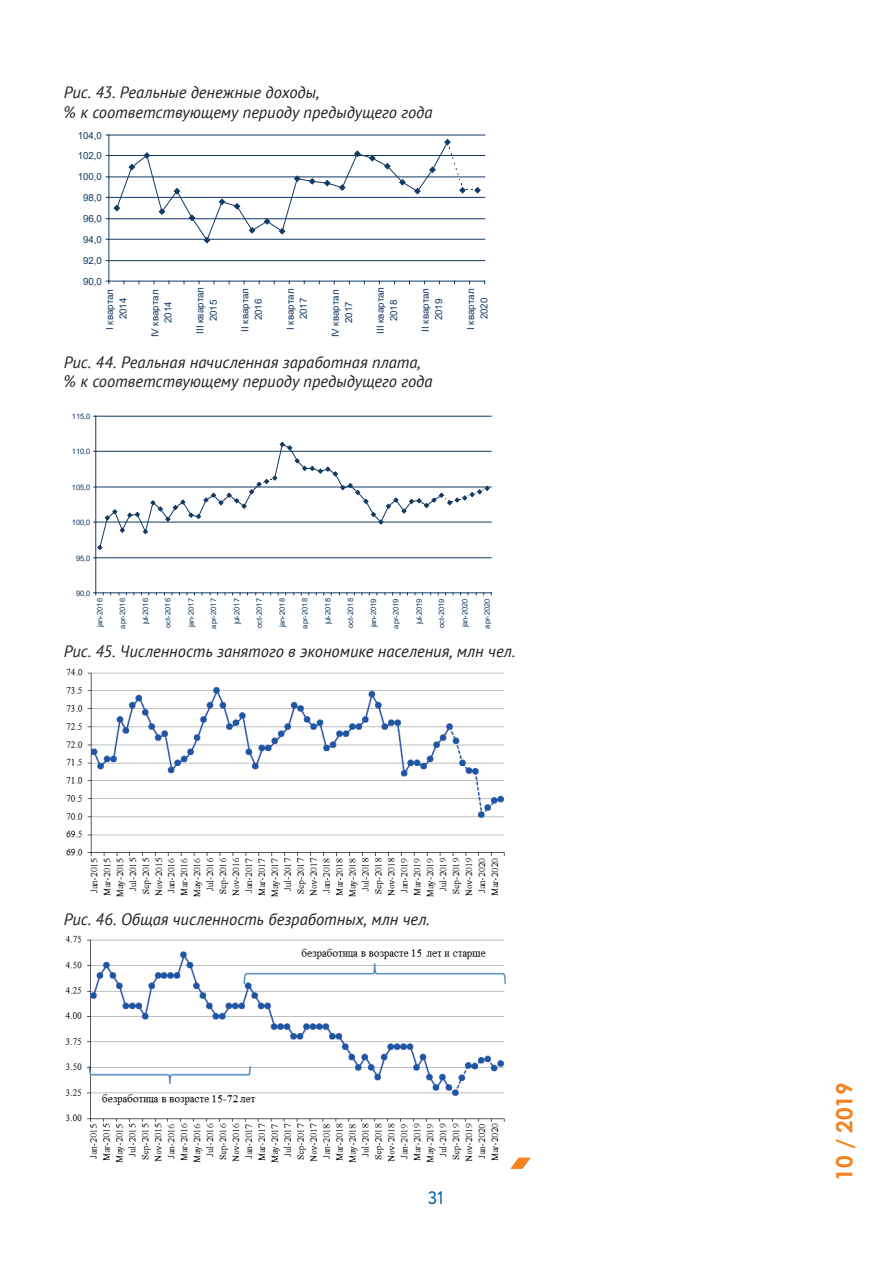
<style>
.page{position:relative;width:893px;height:1263px;background:#fff}
.page>*{position:absolute;margin:0;border:0;box-sizing:border-box;transform-origin:0 0}
.t1{font:700 22.5px "Century Gothic";color:#f58220}
.t2{font:18px "Circe";color:#0163a3}
.t3{font:italic 16.5px/19.8px "PT Sans";color:#231f20}
.t4{font:9.75px/13.2px "Arial";letter-spacing:-.01em;color:#133a65;text-align:center}
.t5{font:7.5px "Arial";letter-spacing:-.01em;color:#133a65}
</style>
<div class="page">
<hr style="left:109px;top:260px;width:376px;height:1px;background:#133a65">
<hr style="left:109px;top:239px;width:376px;height:1px;background:#133a65">
<hr style="left:109px;top:218px;width:376px;height:1px;background:#133a65">
<hr style="left:109px;top:197px;width:376px;height:1px;background:#133a65">
<hr style="left:109px;top:177px;width:376px;height:1px;background:#133a65">
<hr style="left:109px;top:155px;width:376px;height:1px;background:#133a65">
<hr style="left:109px;top:135px;width:376px;height:1px;background:#133a65">
<hr style="left:109px;top:135px;width:1px;height:146px;background:#133a65">
<hr style="left:109px;top:281px;width:376px;height:1px;background:#133a65">
<svg style="left:106px;top:150px;width:313px;height:94px"></svg>
<svg style="left:414px;top:138px;width:67px;height:57px"></svg>
<hr style="left:96px;top:557px;width:395px;height:1px;background:#133a65">
<hr style="left:96px;top:522px;width:395px;height:1px;background:#133a65">
<hr style="left:96px;top:487px;width:395px;height:1px;background:#133a65">
<hr style="left:96px;top:451px;width:395px;height:1px;background:#133a65">
<hr style="left:96px;top:416px;width:395px;height:1px;background:#133a65">
<hr style="left:96px;top:416px;width:1px;height:177px;background:#133a65">
<hr style="left:96px;top:593px;width:395px;height:1px;background:#133a65">
<svg style="left:94px;top:441px;width:396px;height:109px"></svg>
<img style="left:66px;top:668px;width:439px;height:229px">
<img style="left:65px;top:935px;width:441px;height:228px">
<svg style="left:510px;top:1157px;width:21px;height:12px"></svg>
<p class="t3" style="left:64px;top:82px;width:370px">Рис. 43. Реальные денежные доходы,<br>% к соответствующему периоду предыдущего года</p>
<p class="t4" style="left:78px;top:128px;width:25px">104,0</p>
<p class="t4" style="left:78px;top:149px;width:25px">102,0</p>
<p class="t4" style="left:78px;top:170px;width:25px">100,0</p>
<p class="t4" style="left:83px;top:191px;width:20px">98,0</p>
<p class="t4" style="left:83px;top:212px;width:20px">96,0</p>
<p class="t4" style="left:83px;top:233px;width:20px">94,0</p>
<p class="t4" style="left:83px;top:254px;width:20px">92,0</p>
<p class="t4" style="left:83px;top:275px;width:20px">90,0</p>
<p class="t4" style="left:103px;top:330px;width:43px;rotate:-90deg">I квартал<br>2014</p>
<p class="t4" style="left:148px;top:337px;width:49px;rotate:-90deg">IV квартал<br>2014</p>
<p class="t4" style="left:193px;top:334px;width:48px;rotate:-90deg">III квартал<br>2015</p>
<p class="t4" style="left:238px;top:332px;width:45px;rotate:-90deg">II квартал<br>2016</p>
<p class="t4" style="left:284px;top:330px;width:43px;rotate:-90deg">I квартал<br>2017</p>
<p class="t4" style="left:329px;top:337px;width:49px;rotate:-90deg">IV квартал<br>2017</p>
<p class="t4" style="left:374px;top:334px;width:48px;rotate:-90deg">III квартал<br>2018</p>
<p class="t4" style="left:419px;top:332px;width:45px;rotate:-90deg">II квартал<br>2019</p>
<p class="t4" style="left:464px;top:330px;width:43px;rotate:-90deg">I квартал<br>2020</p>
<p class="t3" style="left:64px;top:352px;width:370px">Рис. 44. Реальная начисленная заработная плата, % к соответствующему периоду предыдущего года</p>
<p class="t5" style="left:72px;top:411px;width:20px">115,0</p>
<p class="t5" style="left:72px;top:446px;width:20px">110,0</p>
<p class="t5" style="left:72px;top:482px;width:20px">105,0</p>
<p class="t5" style="left:72px;top:517px;width:20px">100,0</p>
<p class="t5" style="left:76px;top:553px;width:16px">95,0</p>
<p class="t5" style="left:76px;top:588px;width:16px">90,0</p>
<p class="t5" style="left:95px;top:627px;width:30px;rotate:-90deg">jan-2016</p>
<p class="t5" style="left:117px;top:628px;width:32px;rotate:-90deg">apr-2016</p>
<p class="t5" style="left:140px;top:624px;width:28px;rotate:-90deg">jul-2016</p>
<p class="t5" style="left:163px;top:628px;width:31px;rotate:-90deg">oct-2016</p>
<p class="t5" style="left:186px;top:627px;width:30px;rotate:-90deg">jan-2017</p>
<p class="t5" style="left:208px;top:629px;width:32px;rotate:-90deg">apr-2017</p>
<p class="t5" style="left:232px;top:624px;width:28px;rotate:-90deg">jul-2017</p>
<p class="t5" style="left:254px;top:628px;width:31px;rotate:-90deg">oct-2017</p>
<p class="t5" style="left:277px;top:627px;width:30px;rotate:-90deg">jan-2018</p>
<p class="t5" style="left:300px;top:629px;width:32px;rotate:-90deg">apr-2018</p>
<p class="t5" style="left:323px;top:624px;width:28px;rotate:-90deg">jul-2018</p>
<p class="t5" style="left:345px;top:628px;width:31px;rotate:-90deg">oct-2018</p>
<p class="t5" style="left:368px;top:627px;width:30px;rotate:-90deg">jan-2019</p>
<p class="t5" style="left:391px;top:629px;width:32px;rotate:-90deg">apr-2019</p>
<p class="t5" style="left:414px;top:624px;width:28px;rotate:-90deg">jul-2019</p>
<p class="t5" style="left:436px;top:628px;width:31px;rotate:-90deg">oct-2019</p>
<p class="t5" style="left:460px;top:627px;width:30px;rotate:-90deg">jan-2020</p>
<p class="t5" style="left:482px;top:629px;width:32px;rotate:-90deg">apr-2020</p>
<p class="t3" style="left:64px;top:641px;width:453px">Рис. 45. Численность занятого в экономике населения, млн чел.</p>
<p class="t3" style="left:64px;top:909px;width:367px">Рис. 46. Общая численность безработных, млн чел.</p>
<p class="t2" style="left:428px;top:1186px;width:18px">31</p>
<h1 class="t1" style="left:827px;top:1181px;width:100px;rotate:-90deg">10 / 2019</h1>
</div>
